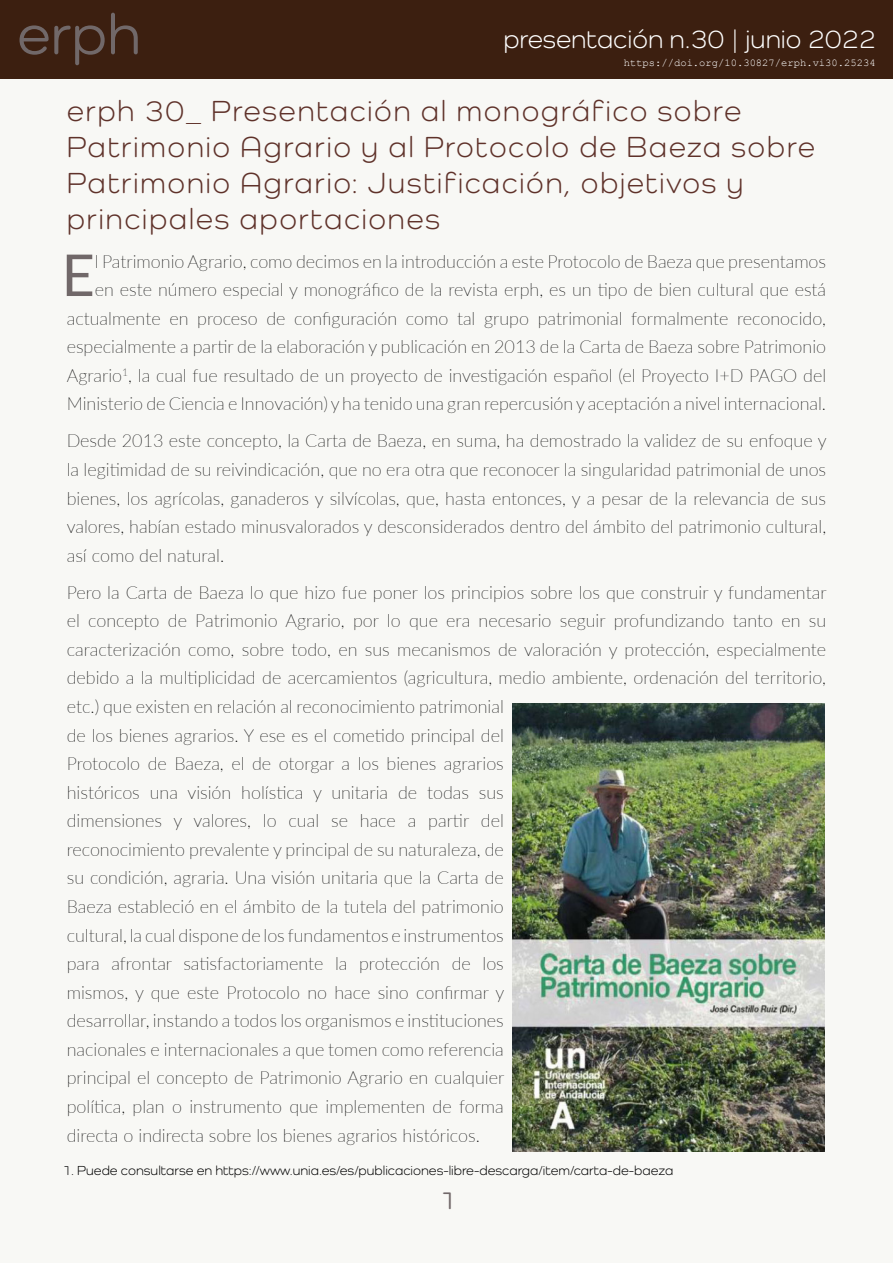
<style>
.page{position:relative;width:893px;height:1263px;background:#f8f8f5}
.page>*{position:absolute;margin:0;border:0;box-sizing:border-box;transform-origin:0 0}
.t1{font:500 58.5px "Como";color:#716869}
.t2{font:57.75px "Lato";color:#716869}
.t3{font:30px/36px "Como";letter-spacing:.05em;color:#5f322a}
.t4{font:26.4px "Como";color:#fff}
.t5{font:500 25.5px "Como";color:#716869}
.t6{font:100 18px/28.5px "Lato";color:#000;text-align:right}
.t7{font:13.5px "Como";color:#000}
</style>
<div class="page">
<div style="left:0;top:0;width:893px;height:79px;background:#3c1f10"></div>
<img style="left:512px;top:704px;width:313px;height:448px">
<h1 class="t1" style="left:17px;top:-1px;width:125px">erph</h1>
<h3 class="t3" style="left:67px;top:92px;width:750px">erph 30_ Presentación al monográfico sobre Patrimonio Agrario y al Protocolo de Baeza sobre Patrimonio Agrario: Justificación, objetivos y principales aportaciones</h3>
<h2 class="t2" style="left:61px;top:234px;width:35px">E</h2>
<h3 class="t4" style="left:503px;top:23px;width:374px">presentación n.30 | junio 2022</h3>
<p class="t6" style="left:67px;top:246px;width:761px">l Patrimonio Agrario, como decimos en la introducción a este Protocolo de Baeza que presentamos<br>en este número especial y monográfico de la revista erph, es un tipo de bien cultural que está actualmente en proceso de configuración como tal grupo patrimonial formalmente reconocido, especialmente a partir de la elaboración y publicación en 2013 de la Carta de Baeza sobre Patrimonio Agrario<sup>1</sup>, la cual fue resultado de un proyecto de investigación español (el Proyecto I+D PAGO del Ministerio de Ciencia e Innovación) y ha tenido una gran repercusión y aceptación a nivel internacional.</p>
<p class="t6" style="left:67px;top:426px;width:761px;text-align:justify">Desde 2013 este concepto, la Carta de Baeza, en suma, ha demostrado la validez de su enfoque y la legitimidad de su reivindicación, que no era otra que reconocer la singularidad patrimonial de unos bienes, los agrícolas, ganaderos y silvícolas, que, hasta entonces, y a pesar de la relevancia de sus valores, habían estado minusvalorados y desconsiderados dentro del ámbito del patrimonio cultural, así como del natural.</p>
<p class="t6" style="left:67px;top:577px;width:761px;text-align:left">Pero la Carta de Baeza lo que hizo fue poner los principios sobre los que construir y fundamentar el concepto de Patrimonio Agrario, por lo que era necesario seguir profundizando tanto en su caracterización como, sobre todo, en sus mecanismos de valoración y protección, especialmente debido a la multiplicidad de acercamientos (agricultura, medio ambiente, ordenación del territorio, etc.) que existen en relación al reconocimiento patrimonial<br>de los bienes agrarios. Y ese es el cometido principal del<br>Protocolo de Baeza, el de otorgar a los bienes agrarios<br>históricos una visión holística y unitaria de todas sus<br>dimensiones y valores, lo cual se hace a partir del<br>reconocimiento prevalente y principal de su naturaleza, de<br>su condición, agraria. Una visión unitaria que la Carta de<br>Baeza estableció en el ámbito de la tutela del patrimonio<br>cultural, la cual dispone de los fundamentos e instrumentos<br>para afrontar satisfactoriamente la protección de los<br>mismos, y que este Protocolo no hace sino confirmar y<br>desarrollar, instando a todos los organismos e instituciones<br>nacionales e internacionales a que tomen como referencia<br>principal el concepto de Patrimonio Agrario en cualquier<br>política, plan o instrumento que implementen de forma<br>directa o indirecta sobre los bienes agrarios históricos.</p>
<p class="t7" style="left:63px;top:1162px;width:612px">1. Puede consultarse en https://www.unia.es/es/publicaciones-libre-descarga/item/carta-de-baeza</p>
<h3 class="t5" style="left:439px;top:1185px;width:18px">1</h3>
</div>
